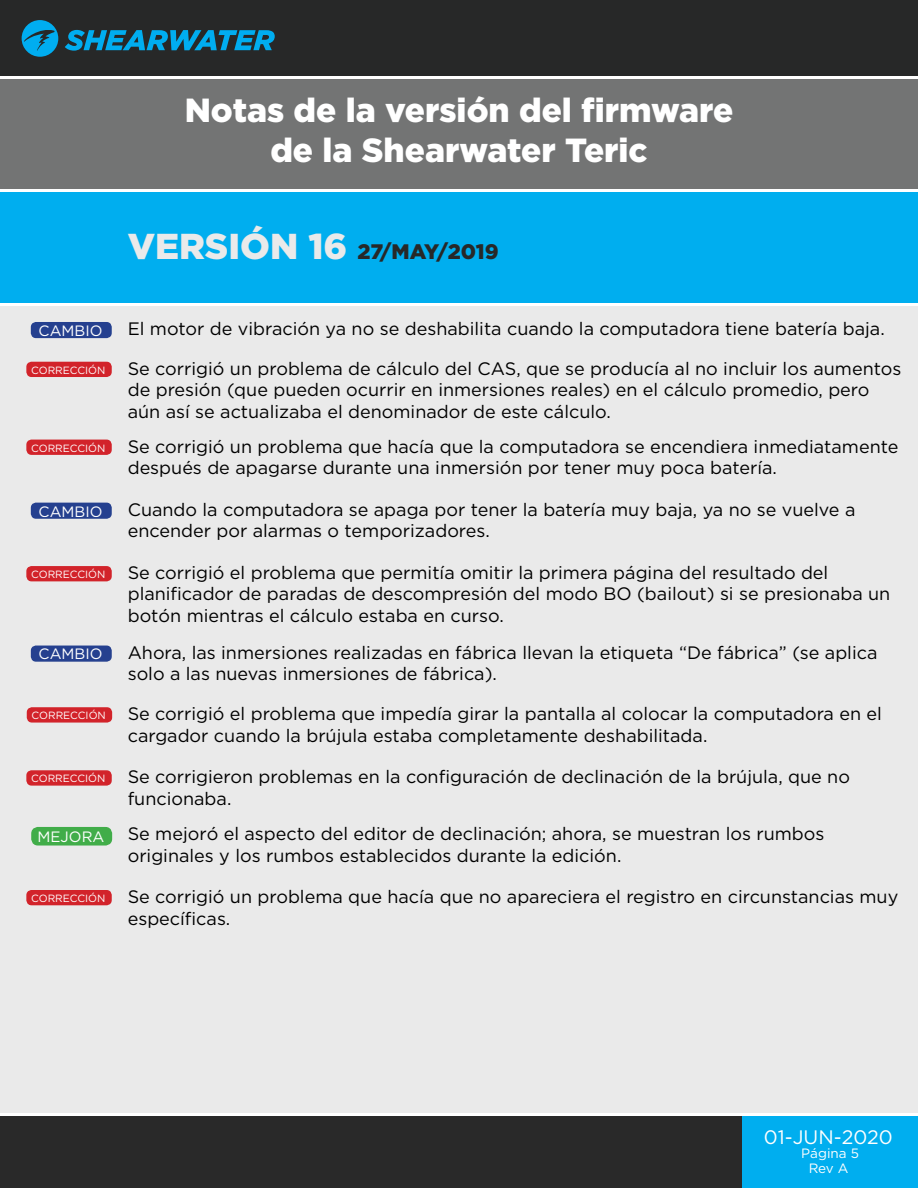
<style>
.page{position:relative;width:918px;height:1188px;background:#fff}
.page>*{position:absolute;margin:0;border:0;box-sizing:border-box;transform-origin:0 0}
.t1{font:900 33.45px/40.2px "Gotham HTF";color:#fff;text-align:center}
.t2{font:900 21px "Gotham HTF";letter-spacing:-.005em;color:#272828}
.t3{font:19.5px "Gotham HTF";color:#fff}
.t4{font:18px/21.6px "Gotham HTF";color:#000}
.t5{font:15px "Gotham HTF";color:#fff}
.t6{font:15px "Gotham";color:#fff}
.t7{font:13.5px "Gotham HTF";color:#fff}
.t8{font:10.5px "Gotham HTF";color:#fff}
.s1{font-size:36px;color:#eaeaea}
</style>
<div class="page">
<div style="left:0;top:0;width:918px;height:77px;background:#272828"></div>
<div style="left:0;top:1114px;width:918px;height:74px;background:#292929"></div>
<div style="left:0;top:305px;width:918px;height:809px;background:#eaeaea"></div>
<svg style="left:65px;top:30px;width:210px;height:21px"></svg>
<svg style="left:22px;top:20px;width:36px;height:37px"></svg>
<div style="left:0;top:191px;width:918px;height:114px;background:#00aeef"></div>
<div style="left:0;top:77px;width:918px;height:114px;background:#737474"></div>
<div style="left:742px;top:1114px;width:176px;height:74px;background:#00aeef"></div>
<hr style="left:0;top:76px;width:918px;height:3px;background:#fff">
<hr style="left:0;top:189px;width:918px;height:3px;background:#fff">
<hr style="left:0;top:303px;width:918px;height:3px;background:#fff">
<hr style="left:0;top:1113px;width:918px;height:3px;background:#fff">
<div style="left:27px;top:362px;width:84px;height:14px;background:#d2232a;border-radius:4px"></div>
<div style="left:26px;top:362px;width:86px;height:15px;border:2px solid #d2232a;border-radius:4px"></div>
<div style="left:27px;top:440px;width:84px;height:14px;background:#d2232a;border-radius:4px"></div>
<div style="left:26px;top:440px;width:86px;height:15px;border:2px solid #d2232a;border-radius:4px"></div>
<div style="left:27px;top:567px;width:84px;height:14px;background:#d2232a;border-radius:4px"></div>
<div style="left:26px;top:566px;width:86px;height:15px;border:2px solid #d2232a;border-radius:4px"></div>
<div style="left:28px;top:708px;width:83px;height:14px;background:#d2232a;border-radius:4px"></div>
<div style="left:27px;top:707px;width:85px;height:16px;border:2px solid #d2232a;border-radius:4px"></div>
<div style="left:27px;top:771px;width:84px;height:14px;background:#d2232a;border-radius:4px"></div>
<div style="left:26px;top:770px;width:86px;height:16px;border:2px solid #d2232a;border-radius:4px"></div>
<div style="left:27px;top:891px;width:84px;height:14px;background:#d2232a;border-radius:4px"></div>
<div style="left:26px;top:890px;width:86px;height:15px;border:2px solid #d2232a;border-radius:4px"></div>
<div style="left:32px;top:828px;width:79px;height:17px;background:#41ad49;border-radius:6px"></div>
<div style="left:31px;top:827px;width:81px;height:19px;border:2px solid #41ad49;border-radius:6px"></div>
<div style="left:32px;top:323px;width:79px;height:14px;background:#25408f;border-radius:4px"></div>
<div style="left:31px;top:322px;width:81px;height:16px;border:2px solid #25408f;border-radius:4px"></div>
<div style="left:32px;top:503px;width:79px;height:15px;background:#25408f;border-radius:4px"></div>
<div style="left:31px;top:503px;width:81px;height:16px;border:2px solid #25408f;border-radius:4px"></div>
<div style="left:32px;top:646px;width:79px;height:15px;background:#25408f;border-radius:4px"></div>
<div style="left:31px;top:646px;width:81px;height:16px;border:2px solid #25408f;border-radius:4px"></div>
<h1 class="t1" style="left:185px;top:89px;width:550px">Notas de la versión del firmware de la Shearwater Teric</h1>
<p class="t2" style="left:128px;top:239px;width:372px"><span class="s1">VERSIÓN 16</span> 27/MAY/2019</p>
<p class="t5" style="left:39px;top:322px;width:65px">CAMBIO</p>
<p class="t4" style="left:128px;top:318px;width:759px">El motor de vibración ya no se deshabilita cuando la computadora tiene batería baja.</p>
<p class="t8" style="left:31px;top:364px;width:76px">CORRECCIÓN</p>
<p class="t8" style="left:31px;top:442px;width:76px">CORRECCIÓN</p>
<p class="t4" style="left:128px;top:357px;width:775px">Se corrigió un problema de cálculo del CAS, que se producía al no incluir los aumentos de presión (que pueden ocurrir en inmersiones reales) en el cálculo promedio, pero aún así se actualizaba el denominador de este cálculo.</p>
<p class="t4" style="left:128px;top:435px;width:772px">Se corrigió un problema que hacía que la computadora se encendiera inmediatamente después de apagarse durante una inmersión por tener muy poca batería.</p>
<p class="t5" style="left:39px;top:503px;width:65px">CAMBIO</p>
<p class="t4" style="left:128px;top:498px;width:729px">Cuando la computadora se apaga por tener la batería muy baja, ya no se vuelve a encender por alarmas o temporizadores.</p>
<p class="t8" style="left:31px;top:569px;width:76px">CORRECCIÓN</p>
<p class="t4" style="left:128px;top:561px;width:764px">Se corrigió el problema que permitía omitir la primera página del resultado del planificador de paradas de descompresión del modo BO (bailout) si se presionaba un botón mientras el cálculo estaba en curso.</p>
<p class="t5" style="left:39px;top:646px;width:65px">CAMBIO</p>
<p class="t4" style="left:128px;top:641px;width:751px">Ahora, las inmersiones realizadas en fábrica llevan la etiqueta “De fábrica” (se aplica solo a las nuevas inmersiones de fábrica).</p>
<p class="t8" style="left:32px;top:710px;width:76px">CORRECCIÓN</p>
<p class="t4" style="left:128px;top:703px;width:756px">Se corrigió el problema que impedía girar la pantalla al colocar la computadora en el cargador cuando la brújula estaba completamente deshabilitada.</p>
<p class="t8" style="left:31px;top:773px;width:76px">CORRECCIÓN</p>
<p class="t4" style="left:128px;top:766px;width:724px">Se corrigieron problemas en la configuración de declinación de la brújula, que no funcionaba.</p>
<p class="t6" style="left:38px;top:827px;width:68px">MEJORA</p>
<p class="t4" style="left:128px;top:823px;width:698px">Se mejoró el aspecto del editor de declinación; ahora, se muestran los rumbos originales y los rumbos establecidos durante la edición.</p>
<p class="t8" style="left:31px;top:893px;width:76px">CORRECCIÓN</p>
<p class="t4" style="left:128px;top:886px;width:772px">Se corrigió un problema que hacía que no apareciera el registro en circunstancias muy específicas.</p>
<p class="t3" style="left:764px;top:1126px;width:130px">01-JUN-2020</p>
<p class="t7" style="left:809px;top:1160px;width:41px">Rev A</p>
<p class="t7" style="left:801px;top:1146px;width:59px">Página 5</p>
</div>
